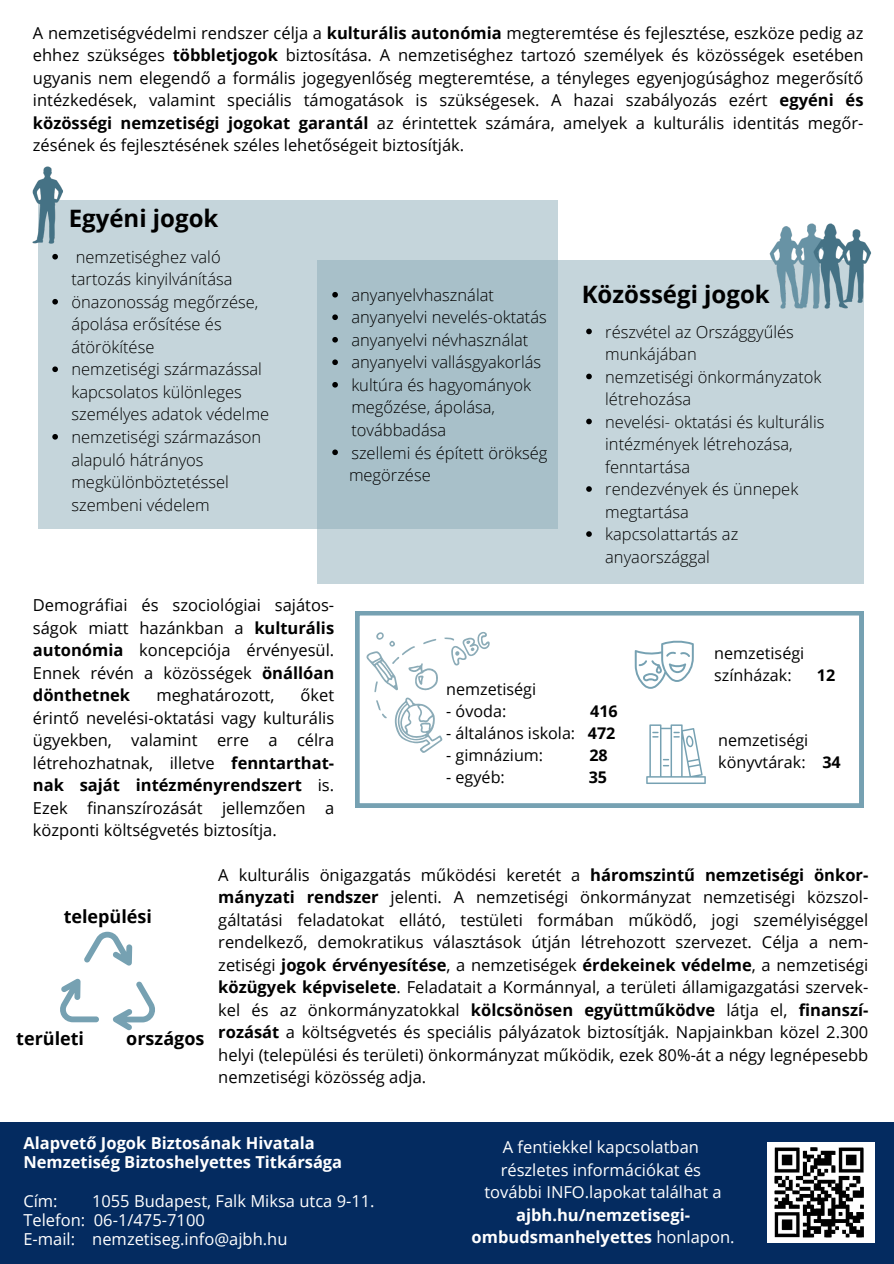
<style>
.page{position:relative;width:894px;height:1264px;background:#fff}
.page>*{position:absolute;margin:0;border:0;box-sizing:border-box;transform-origin:0 0}
.t1{font:700 24px "Open Sans";color:#000}
.t2{font:700 18px "Open Sans";color:#000}
.t3{font:16.5px/22.5px "Open Sans";color:#000;text-align:justify}
.t4{font:300 16.5px/22.5px "Open Sans";color:#000}
.t5{font:16.5px/22.5px "Open Sans";color:#fff}
.t6{font:700 16.5px/19.2px "Open Sans";color:#fff}
.t7{font:16.2px "Open Sans";color:#000}
.t8{font:700 16.2px "Open Sans";color:#000}
.s1{font-weight:700}
</style>
<div class="page">
<div style="left:317px;top:260px;width:546px;height:324px;background:#c5d5db"></div>
<img style="left:769px;top:223px;width:101px;height:86px">
<div style="left:0;top:1121px;width:893px;height:142px;background:#042b60"></div>
<img style="left:767px;top:1142px;width:107px;height:101px">
<svg style="left:355px;top:611px;width:508px;height:196px"></svg>
<svg style="left:634px;top:639px;width:59px;height:50px"></svg>
<svg style="left:38px;top:200px;width:519px;height:329px;background:#bacdd4"></svg>
<img style="left:33px;top:166px;width:30px;height:77px">
<svg style="left:646px;top:724px;width:59px;height:60px"></svg>
<svg style="left:365px;top:632px;width:124px;height:121px"></svg>
<div style="left:446px;top:678px;width:61px;height:66px;background:#fff"></div>
<svg style="left:60px;top:978px;width:39px;height:44px"></svg>
<svg style="left:84px;top:931px;width:48px;height:34px"></svg>
<svg style="left:113px;top:981px;width:42px;height:49px"></svg>
<svg style="left:332px;top:292px;width:6px;height:5px"></svg>
<svg style="left:332px;top:314px;width:6px;height:6px"></svg>
<svg style="left:332px;top:337px;width:6px;height:5px"></svg>
<svg style="left:332px;top:359px;width:6px;height:6px"></svg>
<svg style="left:332px;top:382px;width:6px;height:5px"></svg>
<svg style="left:332px;top:449px;width:6px;height:6px"></svg>
<svg style="left:586px;top:328px;width:5px;height:6px"></svg>
<svg style="left:586px;top:373px;width:5px;height:6px"></svg>
<svg style="left:586px;top:418px;width:5px;height:6px"></svg>
<svg style="left:586px;top:486px;width:5px;height:6px"></svg>
<svg style="left:586px;top:531px;width:5px;height:6px"></svg>
<svg style="left:52px;top:254px;width:6px;height:5px"></svg>
<svg style="left:52px;top:299px;width:6px;height:5px"></svg>
<svg style="left:52px;top:366px;width:6px;height:6px"></svg>
<svg style="left:52px;top:434px;width:6px;height:5px"></svg>
<p class="t3" style="left:33px;top:21px;width:831px">A nemzetiségvédelmi rendszer célja a <span class="s1">kulturális autonómia</span> megteremtése és fejlesztése, eszköze pedig az ehhez szükséges <span class="s1">többletjogok</span> biztosítása. A nemzetiséghez tartozó személyek és közösségek esetében ugyanis nem elegendő a formális jogegyenlőség megteremtése, a tényleges egyenjogúsághoz megerősítő intézkedések, valamint speciális támogatások is szükségesek. A hazai szabályozás ezért <span class="s1">egyéni és közösségi nemzetiségi jogokat garantál</span> az érintettek számára, amelyek a kulturális identitás megőr&shy;zésének és fejlesztésének széles lehetőségeit biztosítják.</p>
<p class="t1" style="left:69px;top:201px;width:151px">Egyéni jogok</p>
<h1 class="t4" style="left:71px;top:245px;width:163px">nemzetiséghez való tartozás kinyilvánítása</h1>
<p class="t4" style="left:71px;top:290px;width:188px">önazonosság megőrzése, ápolása erősítése és átörökítése</p>
<p class="t4" style="left:71px;top:358px;width:199px">nemzetiségi származással kapcsolatos különleges személyes adatok védelme</p>
<p class="t4" style="left:71px;top:425px;width:191px">nemzetiségi származáson alapuló hátrányos megkülönböztetéssel szembeni védelem</p>
<p class="t4" style="left:351px;top:283px;width:144px">anyanyelvhasználat</p>
<p class="t4" style="left:351px;top:306px;width:197px">anyanyelvi nevelés-oktatás</p>
<p class="t4" style="left:351px;top:328px;width:178px">anyanyelvi névhasználat</p>
<p class="t4" style="left:351px;top:351px;width:191px">anyanyelvi vallásgyakorlás</p>
<p class="t4" style="left:351px;top:373px;width:181px">kultúra és hagyományok megőzése, ápolása, továbbadása</p>
<p class="t4" style="left:351px;top:441px;width:197px">szellemi és épített örökség</p>
<p class="t4" style="left:349px;top:463px;width:83px">megörzése</p>
<p class="t1" style="left:581px;top:277px;width:189px">Közösségi jogok</p>
<p class="t4" style="left:605px;top:320px;width:190px">részvétel az Országgyűlés munkájában</p>
<p class="t4" style="left:605px;top:365px;width:218px">nemzetiségi önkormányzatok létrehozása</p>
<p class="t4" style="left:605px;top:410px;width:220px">nevelési- oktatási és kulturális intézmények létrehozása, fenntartása</p>
<p class="t4" style="left:605px;top:477px;width:194px">rendezvények és ünnepek megtartása</p>
<h3 class="t4" style="left:605px;top:522px;width:134px">kapcsolattartás az anyaországgal</h3>
<p class="t3" style="left:33px;top:593px;width:303px">Demográfiai és szociológiai sajátos&shy;ságok miatt hazánkban a <span class="s1">kulturális autonómia</span> koncepciója érvényesül.<br>Ennek révén a közösségek <span class="s1">önállóan dönthetnek</span></p>
<p class="t7" style="left:714px;top:641px;width:91px">nemzetiségi</p>
<p class="t7" style="left:714px;top:663px;width:79px">színházak:</p>
<p class="t8" style="left:816px;top:663px;width:20px">12</p>
<p class="t7" style="left:446px;top:677px;width:91px">nemzetiségi</p>
<p class="t7" style="left:446px;top:699px;width:62px">- óvoda:</p>
<p class="t8" style="left:590px;top:699px;width:29px">416</p>
<p class="t7" style="left:446px;top:721px;width:171px">- általános iskola: <span class="s1">472</span></p>
<p class="t7" style="left:446px;top:743px;width:98px">- gimnázium:</p>
<p class="t8" style="left:589px;top:743px;width:20px">28</p>
<p class="t7" style="left:446px;top:765px;width:60px">- egyéb:</p>
<p class="t8" style="left:588px;top:765px;width:20px">35</p>
<p class="t3" style="left:33px;top:683px;width:303px;text-indent:267px">őket érintő nevelési-oktatási vagy kulturális ügyekben, valamint erre a célra létrehozhatnak, illetve <span class="s1">fenntarthat&shy;nak saját intézményrendszert</span> is.<br>Ezek finanszírozását jellemzően a központi költségvetés biztosítja.</p>
<p class="t3" style="left:218px;top:862px;width:651px">A kulturális önigazgatás működési keretét a <span class="s1">háromszintű nemzetiségi önkor&shy;mányzati rendszer</span> jelenti. A nemzetiségi önkormányzat nemzetiségi közszol&shy;gáltatási feladatokat ellátó, testületi formában működő, jogi személyiséggel rendelkező, demokratikus választások útján létrehozott szervezet. Célja a nem&shy;zetiségi <span class="s1">jogok érvényesítése</span>, a nemzetiségek <span class="s1">érdekeinek védelme</span>, a nemzetiségi <span class="s1">közügyek képviselete</span>. Feladatait a Kormánnyal, a területi államigazgatási szervek&shy;kel és az önkormányzatokkal <span class="s1">kölcsönösen együttműködve</span> látja el, <span class="s1">finanszí&shy;rozását</span> a költségvetés és speciális pályázatok biztosítják. Napjainkban közel 2.300 helyi (települési és területi) önkormányzat működik, ezek 80%-át a négy legnépesebb nemzetiségi közösség adja.</p>
<p class="t3" style="left:156px;top:683px;width:119px">meghatározott,</p>
<h2 class="t7" style="left:718px;top:728px;width:91px">nemzetiségi</h2>
<p class="t7" style="left:718px;top:750px;width:124px">könyvtárak: <span class="s1">34</span></p>
<h2 class="t2" style="left:64px;top:904px;width:90px">települési</h2>
<h3 class="t2" style="left:16px;top:1025px;width:69px">területi</h3>
<h2 class="t2" style="left:126px;top:1025px;width:80px">országos</h2>
<h3 class="t6" style="left:23px;top:1133px;width:320px">Alapvető Jogok Biztosának Hivatala<br>Nemzetiség Biztoshelyettes Titkársága</h3>
<p class="t5" style="left:23px;top:1188px;width:36px">Cím:</p>
<p class="t5" style="left:23px;top:1190px;width:353px;line-height:19.2px;text-indent:69px">1055 Budapest, Falk Miksa utca 9-11.<br>Telefon: 06-1/475-7100<br>E-mail: nemzetiseg.info@ajbh.hu</p>
<p class="t5" style="left:471px;top:1135px;width:264px;text-align:center">A fentiekkel kapcsolatban részletes információkat és<br>további INFO.lapokat találhat a <span class="s1">ajbh.hu/nemzetisegi&shy;ombudsmanhelyettes</span> honlapon.</p>
</div>
